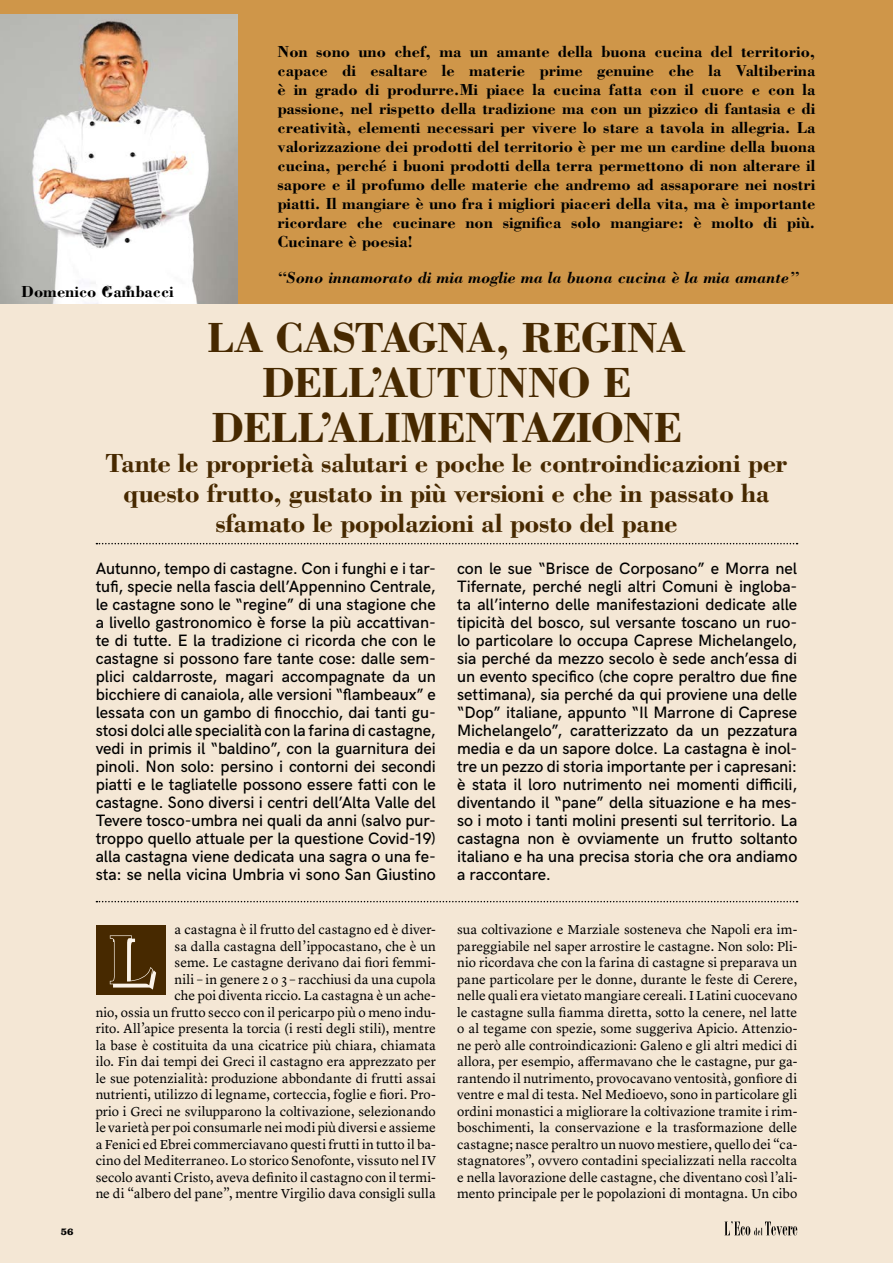
<style>
.page{position:relative;width:893px;height:1263px;background:#fff}
.page>*{position:absolute;margin:0;border:0;box-sizing:border-box;transform-origin:0 0}
.t1{font:64.95px "Devinne Swash Shadow";color:#fbf3e9}
.t2{font:700 43.5px/45px "Bodoni Std";letter-spacing:-.01em;color:#472900;text-align:center}
.t3{font:700 27px/30px "Bodoni Std";letter-spacing:-.02em;color:#472900;text-align:center}
.t4{font:500 16.5px/18px "HK Grotesk";letter-spacing:-.005em;color:#000;text-align:justify}
.t5{font:700 16.5px/18.9px "Bodoni Std";color:#000;text-align:justify}
.t6{font:italic 700 16.5px "Bodoni Std";color:#000}
.t7{font:13.5px/16.5px "Lyon Text";letter-spacing:.005em;color:#000;text-align:right}
.t8{font:700 10.5px "Clarendon LT Std";color:#000}
</style>
<div class="page">
<div style="left:0;top:79px;width:893px;height:1184px;background:#f4e7d5"></div>
<div style="left:0;top:0;width:893px;height:79px;background:#cf9649"></div>
<svg style="left:96px;top:901px;width:701px;height:1px"></svg>
<svg style="left:96px;top:543px;width:701px;height:1px"></svg>
<img style="left:0;top:15px;width:238px;height:288px">
<div style="left:238px;top:0;width:655px;height:303px;background:#cf9649"></div>
<svg style="left:724px;top:1221px;width:73px;height:14px"></svg>
<div style="left:96px;top:925px;width:70px;height:70px;background:#472900"></div>
<p class="t5" style="left:21px;top:282px;width:154px">Domenico Gambacci</p>
<p class="t5" style="left:277px;top:42px;width:539px">Non sono uno chef, ma un amante della buona cucina del territorio, capace di esaltare le materie prime genuine che la Valtiberina è in grado di produrre.Mi piace la cucina fatta con il cuore e con la passione, nel rispetto della tradizione ma con un pizzico di fantasia e di creatività, elementi necessari per vivere lo stare a tavola in allegria. La valorizzazione dei prodotti del territorio è per me un cardine della buona cucina, perché i buoni prodotti della terra permettono di non alterare il sapore e il profumo delle materie che andremo ad assaporare nei nostri piatti. Il mangiare è uno fra i migliori piaceri della vita, ma è importante ricordare che cucinare non significa solo mangiare: è molto di più.<br>Cucinare è poesia!</p>
<p class="t6" style="left:277px;top:267px;width:522px">“Sono innamorato di mia moglie ma la buona cucina è la mia amante”</p>
<h2 class="t2" style="left:207px;top:314px;width:480px">LA CASTAGNA, REGINA<br>DELL’AUTUNNO E<br>DELL’ALIMENTAZIONE</h2>
<h3 class="t3" style="left:105px;top:447px;width:684px">Tante le proprietà salutari e poche le controindicazioni per questo frutto, gustato in più versioni e che in passato ha sfamato le popolazioni al posto del pane</h3>
<p class="t4" style="left:96px;top:558px;width:342px">Autunno, tempo di castagne. Con i funghi e i tar&shy;tufi, specie nella fascia dell’Appennino Centrale, le castagne sono le “regine” di una stagione che a livello gastronomico è forse la più accattivan&shy;te di tutte. E la tradizione ci ricorda che con le castagne si possono fare tante cose: dalle sem&shy;plici caldarroste, magari accompagnate da un bicchiere di canaiola, alle versioni “flambeaux” e lessata con un gambo di finocchio, dai tanti gu&shy;stosi dolci alle specialità con la farina di castagne, vedi in primis il “baldino”, con la guarnitura dei pinoli. Non solo: persino i contorni dei secondi piatti e le tagliatelle possono essere fatti con le castagne. Sono diversi i centri dell’Alta Valle del Tevere tosco-umbra nei quali da anni (salvo pur&shy;troppo quello attuale per la questione Covid-19) alla castagna viene dedicata una sagra o una fe&shy;sta: se nella vicina Umbria vi sono San Giustino</p>
<p class="t4" style="left:457px;top:558px;width:342px">con le sue “Brisce de Corposano” e Morra nel Tifernate, perché negli altri Comuni è ingloba&shy;ta all’interno delle manifestazioni dedicate alle tipicità del bosco, sul versante toscano un ruo&shy;lo particolare lo occupa Caprese Michelangelo, sia perché da mezzo secolo è sede anch’essa di un evento specifico (che copre peraltro due fine settimana), sia perché da qui proviene una delle “Dop” italiane, appunto “Il Marrone di Caprese Michelangelo”, caratterizzato da un pezzatura media e da un sapore dolce. La castagna è inol&shy;tre un pezzo di storia importante per i capresani: è stata il loro nutrimento nei momenti difficili, diventando il “pane” della situazione e ha mes&shy;so i moto i tanti molini presenti sul territorio. La castagna non è ovviamente un frutto soltanto italiano e ha una precisa storia che ora andiamo a raccontare.</p>
<p class="t8" style="left:61px;top:1225px;width:14px">56</p>
<p class="t7" style="left:96px;top:920px;width:342px">a castagna è il frutto del castagno ed è diver-<br>sa dalla castagna dell’ippocastano, che è un<br>seme. Le castagne derivano dai fiori femmi-<br>nili – in genere 2 o 3 – racchiusi da una cupola<br>che poi diventa riccio. La castagna è un ache-<br>nio, ossia un frutto secco con il pericarpo più o meno indu&shy;rito. All’apice presenta la torcia (i resti degli stili), mentre la base è costituita da una cicatrice più chiara, chiamata ilo. Fin dai tempi dei Greci il castagno era apprezzato per le sue potenzialità: produzione abbondante di frutti assai nutrienti, utilizzo di legname, corteccia, foglie e fiori. Pro&shy;prio i Greci ne svilupparono la coltivazione, selezionando le varietà per poi consumarle nei modi più diversi e assieme a Fenici ed Ebrei commerciavano questi frutti in tutto il ba&shy;cino del Mediterraneo. Lo storico Senofonte, vissuto nel IV secolo avanti Cristo, aveva definito il castagno con il termi&shy;ne di “albero del pane”, mentre Virgilio dava consigli sulla</p>
<p class="t7" style="left:457px;top:920px;width:342px;text-align:justify">sua coltivazione e Marziale sosteneva che Napoli era im&shy;pareggiabile nel saper arrostire le castagne. Non solo: Pli&shy;nio ricordava che con la farina di castagne si preparava un pane particolare per le donne, durante le feste di Cerere, nelle quali era vietato mangiare cereali. I Latini cuocevano le castagne sulla fiamma diretta, sotto la cenere, nel latte o al tegame con spezie, some suggeriva Apicio. Attenzio&shy;ne però alle controindicazioni: Galeno e gli altri medici di allora, per esempio, affermavano che le castagne, pur ga&shy;rantendo il nutrimento, provocavano ventosità, gonfiore di ventre e mal di testa. Nel Medioevo, sono in particolare gli ordini monastici a migliorare la coltivazione tramite i rim&shy;boschimenti, la conservazione e la trasformazione delle castagne; nasce peraltro un nuovo mestiere, quello dei “ca&shy;stagnatores”, ovvero contadini specializzati nella raccolta e nella lavorazione delle castagne, che diventano così l’ali&shy;mento principale per le popolazioni di montagna. Un cibo</p>
<h1 class="t1" style="left:107px;top:917px;width:48px">L</h1>
</div>
